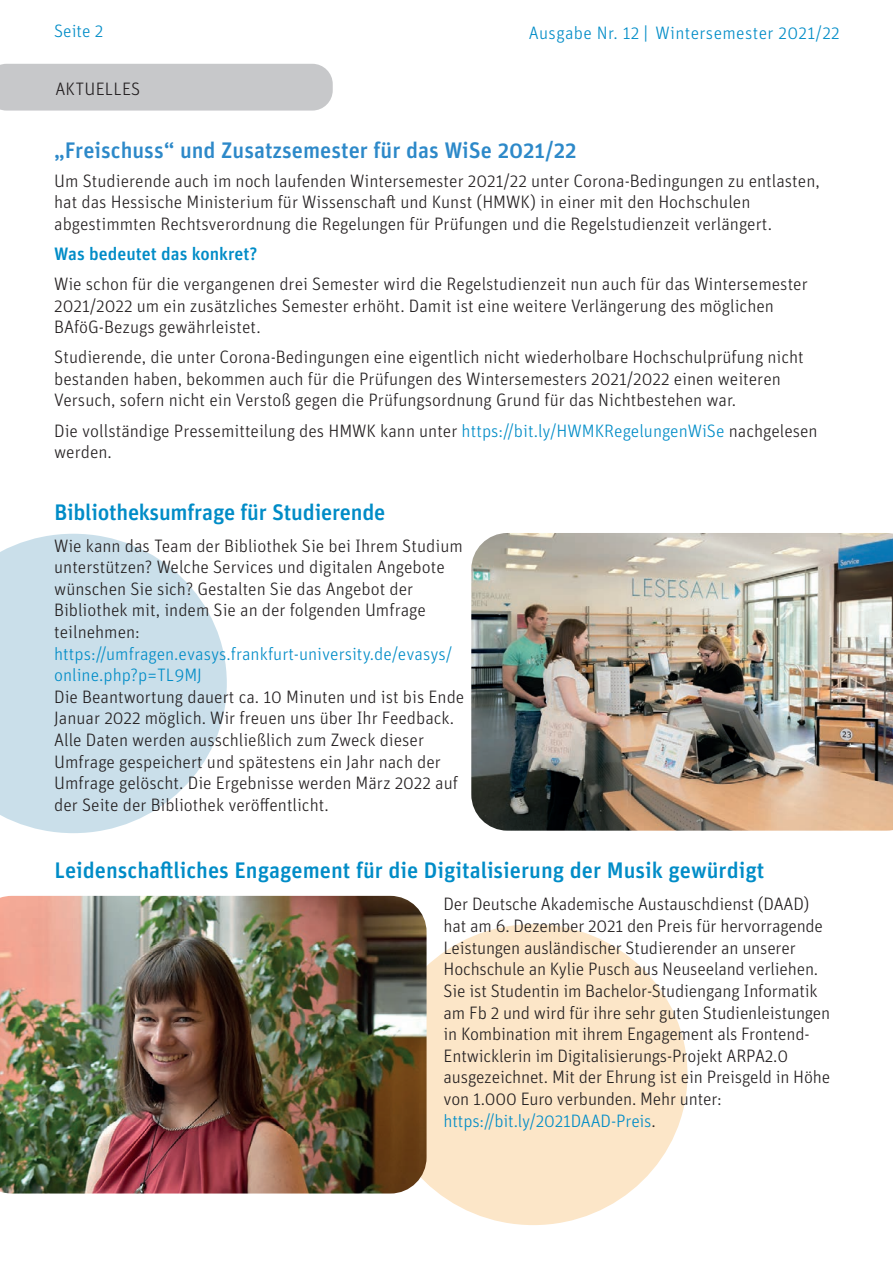
<style>
.page{position:relative;width:893px;height:1263px;background:#fff}
.page>*{position:absolute;margin:0;border:0;box-sizing:border-box;transform-origin:0 0}
.t1{font:500 22.5px "Unit Pro";color:#008cc7}
.t2{font:500 22.5px "Unit Pro";color:#2d89c9}
.t3{font:300 18px/21.6px "Unit Pro";color:#231f20}
.t4{font:300 18px/21.6px "Unit Pro";color:#008cc7}
.t5{font:300 18px "Unit Pro";letter-spacing:.02em;color:#008cc7}
.t6{font:500 18px "Unit Pro";color:#008cc7}
.s1{font-style:italic}
.s2{color:#008cc7}
</style>
<div class="page">
<svg style="left:0;top:534px;width:227px;height:299px;fill:#cadfea"></svg>
<div style="left:0;top:64px;width:333px;height:47px;background:#c7c8ca"></div>
<img style="left:471px;top:533px;width:422px;height:298px">
<div style="left:380px;top:925px;width:307px;height:299px;background:#fce6c8;border-radius:50%"></div>
<img style="left:0;top:896px;width:427px;height:297px">
<p class="t4" style="left:54px;top:20px;width:51px">Seite 2</p>
<p class="t5" style="left:529px;top:21px;width:312px">Ausgabe Nr. 12 <span class="s1">/</span>Wintersemester 2021/22</p>
<p class="t3" style="left:55px;top:78px;width:87px">AKTUELLES</p>
<p class="t2" style="left:54px;top:134px;width:524px">„Freischuss“ und Zusatzsemester für das WiSe 2021/22</p>
<p class="t3" style="left:54px;top:169px;width:767px">Um Studierende auch im noch laufenden Wintersemester 2021/22 unter Corona-Bedingungen zu entlasten, hat das Hessische Ministerium für Wissenschaft und Kunst (HMWK) in einer mit den Hochschulen abgestimmten Rechtsverordnung die Regelungen für Prüfungen und die Regelstudienzeit verlängert.</p>
<p class="t6" style="left:54px;top:241px;width:205px">Was bedeutet das konkret?</p>
<p class="t3" style="left:54px;top:272px;width:755px">Wie schon für die vergangenen drei Semester wird die Regelstudienzeit nun auch für das Wintersemester<br>2021/2022 um ein zusätzliches Semester erhöht. Damit ist eine weitere Verlängerung des möglichen<br>BAföG-Bezugs gewährleistet.</p>
<p class="t3" style="left:54px;top:346px;width:751px">Studierende, die unter Corona-Bedingungen eine eigentlich nicht wiederholbare Hochschulprüfung nicht bestanden haben, bekommen auch für die Prüfungen des Wintersemesters 2021/2022 einen weiteren<br>Versuch, sofern nicht ein Verstoß gegen die Prüfungsordnung Grund für das Nichtbestehen war.</p>
<p class="t3" style="left:54px;top:419px;width:765px">Die vollständige Pressemitteilung des HMWK kann unter <span class="s2">https://bit.ly/HWMKRegelungenWiSe</span> nachgelesen werden.</p>
<p class="t1" style="left:55px;top:496px;width:332px">Bibliotheksumfrage für Studierende</p>
<p class="t3" style="left:54px;top:534px;width:410px">Wie kann das Team der Bibliothek Sie bei Ihrem Studium unterstützen? Welche Services und digitalen Angebote wünschen Sie sich? Gestalten Sie das Angebot der Bibliothek mit, indem Sie an der folgenden Umfrage teilnehmen:</p>
<p class="t4" style="left:54px;top:642px;width:399px">https://umfragen.evasys.frankfurt-university.de/evasys/ online.php?p=TL9MJ</p>
<p class="t3" style="left:54px;top:685px;width:412px">Die Beantwortung dauert ca. 10 Minuten und ist bis Ende Januar 2022 möglich. Wir freuen uns über Ihr Feedback.<br>Alle Daten werden ausschließlich zum Zweck dieser Umfrage gespeichert und spätestens ein Jahr nach der Umfrage gelöscht. Die Ergebnisse werden März 2022 auf der Seite der Bibliothek veröffentlicht.</p>
<p class="t1" style="left:55px;top:854px;width:711px">Leidenschaftliches Engagement für die Digitalisierung der Musik gewürdigt</p>
<p class="t3" style="left:444px;top:893px;width:388px">Der Deutsche Akademische Austauschdienst (DAAD) hat am 6. Dezember 2021 den Preis für hervorragende Leistungen ausländischer Studierender an unserer Hochschule an Kylie Pusch aus Neuseeland verliehen.<br>Sie ist Studentin im Bachelor-Studiengang Informatik am Fb 2 und wird für ihre sehr guten Studienleistungen in Kombination mit ihrem Engagement als Frontend-Entwicklerin im Digitalisierungs-Projekt ARPA2.0 ausgezeichnet. Mit der Ehrung ist ein Preisgeld in Höhe von 1.000 Euro verbunden. Mehr unter: <span class="s2">https://bit.ly/2021DAAD-Preis</span>.</p>
</div>
